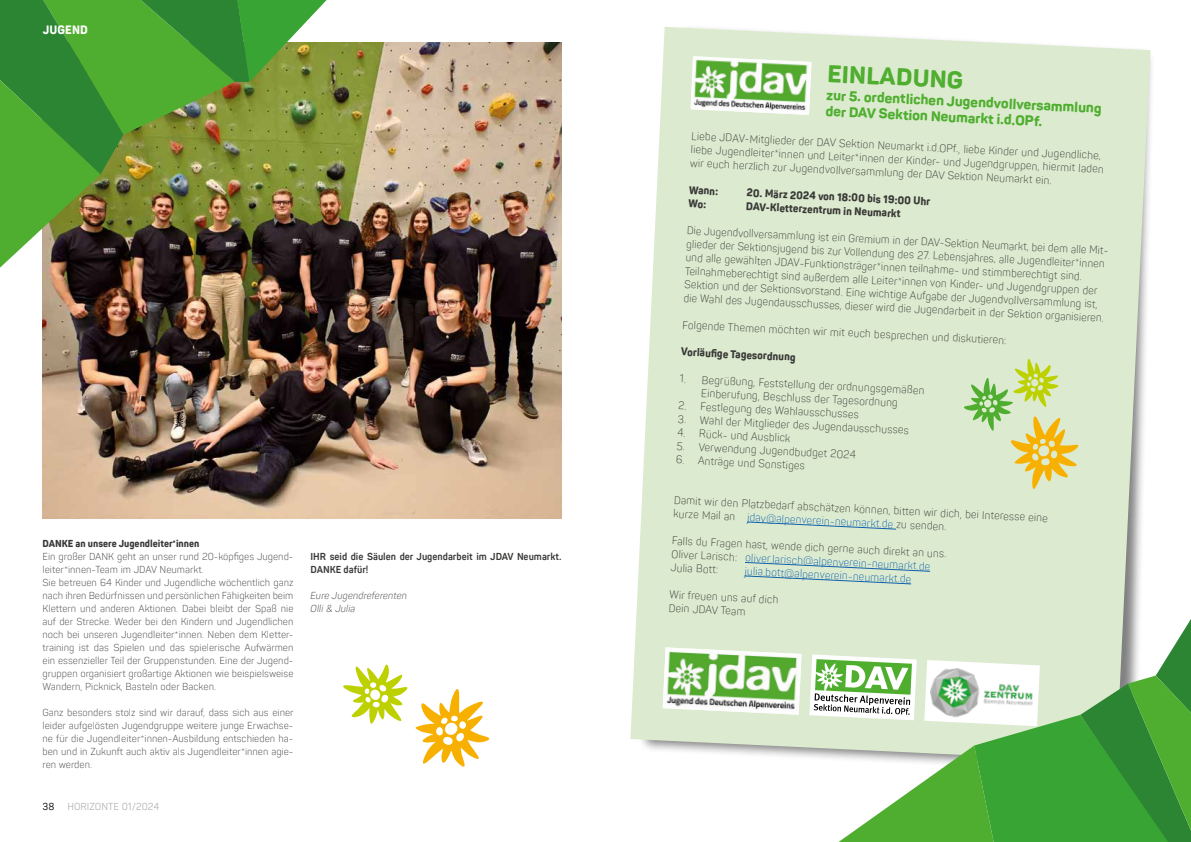
<style>
.page{position:relative;width:1191px;height:842px;background:#fff}
.page>*{position:absolute;margin:0;border:0;box-sizing:border-box;transform-origin:0 0}
.t1{font:800 24px "Panton";color:#4fae2f}
.t2{font:800 14px/16.1px "Panton";color:#4fae2f}
.t3{font:800 12px "Panton Narrow";letter-spacing:.01em;color:#fff}
.t4{font:300 11px/13.5px "Panton Narrow";color:#393837}
.t5{font:800 11px "Panton Narrow";color:#393837}
.t6{font:300 11px "Panton Narrow";color:#0d5fab}
.t7{font:300 10px/13px "Panton Narrow";color:#393837}
.t8{font:700 10px/13px "Panton Narrow";color:#393837}
.t9{font:800 10px "Panton Narrow";color:#393837}
.t10{font:italic 300 10px/13px "Panton Narrow";color:#393837}
.t11{font:10px "Panton Narrow";color:#b5b4b7}
.t12{font:10px "Panton Narrow";color:#000}
.s1{color:#0d5fab}
</style>
<div class="page">
<svg style="left:630px;top:27px;width:520px;height:730px;background:#deebd2"></svg>
<img style="left:662px;top:647px;width:139px;height:68px">
<img style="left:690px;top:56px;width:121px;height:59px">
<svg style="left:746px;top:521px;width:150px;height:9px"></svg>
<svg style="left:744px;top:562px;width:186px;height:22px;background:#cadecb"></svg>
<svg style="left:964px;top:358px;width:115px;height:131px;background:#d5dea1"></svg>
<img style="left:43px;top:43px;width:518px;height:476px">
<svg style="left:343px;top:664px;width:65px;height:60px"></svg>
<svg style="left:415px;top:689px;width:74px;height:78px"></svg>
<img style="left:0;top:0;width:326px;height:268px">
<svg style="left:809px;top:619px;width:382px;height:223px"></svg>
<svg style="left:688px;top:199px;width:17px;height:9px"></svg>
<p class="t3" style="left:43px;top:22px;width:47px">JUGEND</p>
<p class="t9" style="left:43px;top:537px;width:158px">DANKE an unsere Jugendleiter*innen</p>
<p class="t7" style="left:43px;top:550px;width:252px">Ein großer DANK geht an unser rund 20-köpfiges Jugend&shy;leiter*innen-Team im JDAV Neumarkt.<br>Sie betreuen 64 Kinder und Jugendliche wöchentlich ganz nach ihren Bedürfnissen und persönlichen Fähigkeiten beim Klettern und anderen Aktionen. Dabei bleibt der Spaß nie auf der Strecke. Weder bei den Kindern und Jugendlichen noch bei unseren Jugendleiter*innen. Neben dem Kletter&shy;training ist das Spielen und das spielerische Aufwärmen ein essenzieller Teil der Gruppenstunden. Eine der Jugend&shy;gruppen organisiert großartige Aktionen wie beispielsweise Wandern, Picknick, Basteln oder Backen.</p>
<p class="t7" style="left:43px;top:706px;width:253px;text-align:justify">Ganz besonders stolz sind wir darauf, dass sich aus einer leider aufgelösten Jugendgruppe weitere junge Erwachse&shy;ne für die Jugendleiter*innen-Ausbildung entschieden ha&shy;ben und in Zukunft auch aktiv als Jugendleiter*innen agie&shy;ren werden.</p>
<p class="t12" style="left:43px;top:800px;width:13px">38</p>
<p class="t11" style="left:67px;top:800px;width:94px">HORIZONTE 01/2024</p>
<p class="t8" style="left:310px;top:549px;width:252px">IHR seid die Säulen der Jugendarbeit im JDAV Neumarkt.<br>DANKE dafür!</p>
<p class="t10" style="left:310px;top:588px;width:98px">Eure Jugendreferenten<br>Olli &amp; Julia</p>
<h1 class="t1" style="left:828px;top:58px;width:137px;rotate:3deg">EINLADUNG</h1>
<p class="t2" style="left:827px;top:86px;width:277px;rotate:3deg">zur 5. ordentlichen Jugendvollversammlung der DAV Sektion Neumarkt i.d.OPf.</p>
<p class="t4" style="left:692px;top:128px;width:415px;rotate:3deg">Liebe JDAV-Mitglieder der DAV Sektion Neumarkt i.d.OPf., liebe Kinder und Jugendliche, liebe Jugendleiter*innen und Leiter*innen der Kinder- und Jugendgruppen, hiermit laden wir euch herzlich zur Jugendvollversammlung der DAV Sektion Neumarkt ein.</p>
<p class="t5" style="left:689px;top:183px;width:31px;rotate:3deg">Wann:</p>
<p class="t5" style="left:747px;top:185px;width:185px;rotate:3deg">20. März 2024 von 18:00 bis 19:00 Uhr</p>
<p class="t5" style="left:746px;top:199px;width:156px;rotate:3deg">DAV-Kletterzentrum in Neumarkt</p>
<p class="t4" style="left:687px;top:223px;width:424px;rotate:3deg">Die Jugendvollversammlung ist ein Gremium in der DAV-Sektion Neumarkt, bei dem alle Mit&shy;glieder der Sektionsjugend bis zur Vollendung des 27. Lebensjahres, alle Jugendleiter*innen und alle gewählten JDAV-Funktionsträger*innen teilnahme- und stimmberechtigt sind.<br>Teilnahmeberechtigt sind außerdem alle Leiter*innen von Kinder- und Jugendgruppen der Sektion und der Sektionsvorstand. Eine wichtige Aufgabe der Jugendvollversammlung ist, die Wahl des Jugendausschusses, dieser wird die Jugendarbeit in der Sektion organisieren.</p>
<p class="t4" style="left:683px;top:317px;width:326px;rotate:3deg">Folgende Themen möchten wir mit euch besprechen und diskutieren:</p>
<p class="t5" style="left:681px;top:344px;width:116px;rotate:3deg">Vorläufi ge Tagesordnung</p>
<p class="t4" style="left:680px;top:371px;width:246px;text-align:center;rotate:3deg">1. Begrüßung, Feststellung der ordnungsgemäßen<br>Einberufung, Beschluss der Tagesordnung</p>
<p class="t4" style="left:679px;top:398px;width:182px;rotate:3deg">2. Festlegung des Wahlausschusses</p>
<p class="t4" style="left:678px;top:412px;width:233px;rotate:3deg">3. Wahl der Mitglieder des Jugendausschusses</p>
<p class="t4" style="left:677px;top:425px;width:115px;rotate:3deg">4. Rück- und Ausblick</p>
<p class="t4" style="left:677px;top:439px;width:181px;rotate:3deg">5. Verwendung Jugendbudget 2024</p>
<p class="t4" style="left:676px;top:452px;width:131px;rotate:3deg">6. Anträge und Sonstiges</p>
<p class="t4" style="left:674px;top:492px;width:376px;rotate:3deg">Damit wir den Platzbedarf abschätzen können, bitten wir dich, bei Interesse eine kurze Mail an <span class="s1">jdav@alpenverein-neumarkt.de</span> zu senden.</p>
<p class="t4" style="left:672px;top:533px;width:276px;rotate:3deg">Falls du Fragen hast, wende dich gerne auch direkt an uns.<br>Oliver Larisch: <span class="s1">oliver.larisch@alpenverein-neumarkt.de<br></span>Julia Bott:</p>
<p class="t6" style="left:745px;top:564px;width:168px;rotate:3deg">julia.bott@alpenverein-neumarkt.de</p>
<p class="t4" style="left:670px;top:587px;width:111px;rotate:3deg">Wir freuen uns auf dich<br>Dein JDAV Team</p>
</div>
